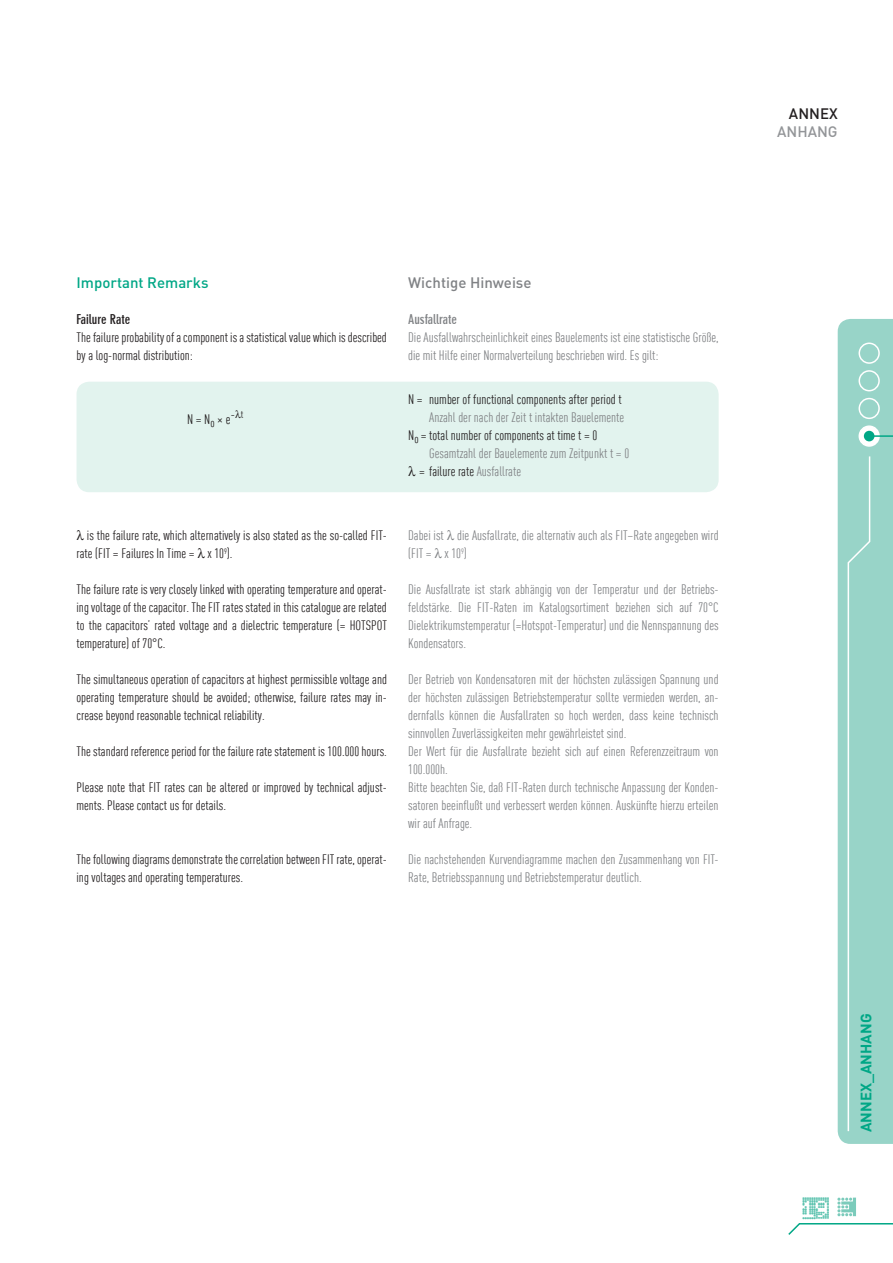
<style>
.page{position:relative;width:893px;height:1263px;background:#fff}
.page>*{position:absolute;margin:0;border:0;box-sizing:border-box;transform-origin:0 0}
.t1{font:22.5px "Dot Matrix Grid";color:#5dc3af}
.t2{font:15px "DIN Medium";color:#00a786}
.t3{font:15px "DIN Medium";color:#808285}
.t4{font:15px "DIN Bold";color:#00a786}
.t5{font:15px "DIN Medium";color:#939598}
.t6{font:15px "DIN Medium";color:#231f20}
.t7{font:13.5px/18px "DIN Cond";color:#808285}
.t8{font:13.5px/18px "DIN Cond";color:#231f20}
.t9{font:700 condensed 13.5px "DIN Neuzeit Grotesk";color:#231f20}
.t10{font:700 condensed 13.5px "DIN Neuzeit Grotesk";color:#808285}
.s1{color:#231f20}
</style>
<div class="page">
<svg style="left:788px;top:1223px;width:105px;height:12px"></svg>
<svg style="left:837px;top:1197px;width:19px;height:19px"></svg>
<div style="left:838px;top:319px;width:55px;height:825px;background:#98d4c8"></div>
<div style="left:858px;top:342px;width:22px;height:22px;border:2px solid #fff;border-radius:50%"></div>
<div style="left:858px;top:370px;width:22px;height:21px;border:2px solid #fff;border-radius:50%"></div>
<div style="left:858px;top:398px;width:22px;height:21px;border:2px solid #fff;border-radius:50%"></div>
<svg style="left:859px;top:426px;width:20px;height:20px"></svg>
<div style="left:858px;top:425px;width:22px;height:22px;border:2px solid #fff;border-radius:50%"></div>
<div style="left:77px;top:382px;width:642px;height:110px;background:#e2f3ee;border-radius:13px"></div>
<svg style="left:847px;top:455px;width:24px;height:678px;background:#9ed6cb"></svg>
<div style="left:864px;top:431px;width:10px;height:10px;background:#00a786;border-radius:50%"></div>
<hr style="left:870px;top:435px;width:23px;height:2px;background:#00a786">
<p class="t2" style="left:77px;top:273px;width:134px">I mportant Remarks</p>
<p class="t9" style="left:77px;top:311px;width:55px">Failure Rate</p>
<p class="t8" style="left:77px;top:328px;width:312px">The failure probability of a component is a statistical value which is described by a log-normal distribution:</p>
<p class="t8" style="left:187px;top:411px;width:58px">N = N<sub>o</sub> × e¯ <sup>t</sup></p>
<p class="t8" style="left:77px;top:526px;width:312px;text-indent:10px">is the failure rate, which alternatively is also stated as the so-called FIT&shy;rate (FIT = Failures In Time = x 10<sup>9</sup>).</p>
<p class="t8" style="left:77px;top:580px;width:312px;text-align:justify">The failure rate is very closely linked with operating temperature and operat&shy;ing voltage of the capacitor. The FIT rates stated in this catalogue are related to the capacitors’ rated voltage and a dielectric temperature (= HOTSPOT temperature) of 70°C.</p>
<p class="t8" style="left:77px;top:670px;width:312px;text-align:justify">The simultaneous operation of capacitors at highest permissible voltage and operating temperature should be avoided; otherwise, failure rates may in&shy;crease beyond reasonable technical reliability.</p>
<p class="t8" style="left:77px;top:742px;width:312px">The standard reference period for the failure rate statement is 100.000 hours.</p>
<p class="t8" style="left:77px;top:778px;width:312px">Please note that FIT rates can be altered or improved by technical adjust&shy;ments. Please contact us for details.</p>
<p class="t8" style="left:77px;top:850px;width:312px">The following diagrams demonstrate the correlation between FIT rate, operat&shy;ing voltages and operating temperatures.</p>
<p class="t3" style="left:408px;top:273px;width:125px">Wichtige H inweise</p>
<p class="t10" style="left:408px;top:311px;width:50px">Ausfallrate</p>
<p class="t7" style="left:408px;top:328px;width:312px">Die Ausfallwahrscheinlichkeit eines Bauelements ist eine statistische Größe, die mit Hilfe einer Normalverteilung beschrieben wird. Es gilt:</p>
<p class="t8" style="left:408px;top:390px;width:215px">N = number of functional components after period t</p>
<p class="t7" style="left:408px;top:408px;width:218px;text-indent:21px">Anzahl der nach der Zeit t intakten Bauelemente<br><span class="s1">N</span><sub>o</sub> <span class="s1">= total number of components at time t = 0</span></p>
<p class="t7" style="left:419px;top:444px;width:212px;text-indent:10px">Gesamtzahl der Bauelemente zum Zeitpunkt t = 0 <span class="s1">= failure rate</span> Ausfallrate</p>
<p class="t7" style="left:408px;top:526px;width:312px">Dabei ist die Ausfallrate, die alternativ auch als FIT–Rate angegeben wird (FIT = x 10<sup>9</sup>)</p>
<p class="t7" style="left:408px;top:580px;width:312px;text-align:justify">Die Ausfallrate ist stark abhängig von der Temperatur und der Betriebs&shy;feldstärke. Die FIT-Raten im Katalogsortiment beziehen sich auf 70°C Dielektrikumstemperatur (=Hotspot-Temperatur) und die Nennspannung des Kondensators.</p>
<p class="t7" style="left:408px;top:670px;width:312px">Der Betrieb von Kondensatoren mit der höchsten zulässigen Spannung und der höchsten zulässigen Betriebstemperatur sollte vermieden werden, an&shy;dernfalls können die Ausfallraten so hoch werden, dass keine technisch sinnvollen Zuverlässigkeiten mehr gewährleistet sind.<br>Der Wert für die Ausfallrate bezieht sich auf einen Referenzzeitraum von 100.000h.<br>Bitte beachten Sie, daß FIT-Raten durch technische Anpassung der Konden&shy;satoren beeinflußt und verbessert werden können. Auskünfte hierzu erteilen wir auf Anfrage.</p>
<p class="t7" style="left:408px;top:850px;width:312px">Die nachstehenden Kurvendiagramme machen den Zusammenhang von FIT-<br>Rate, Betriebsspannung und Betriebstemperatur deutlich.</p>
<p class="t6" style="left:789px;top:104px;width:50px">ANN EX</p>
<p class="t5" style="left:777px;top:122px;width:62px">ANHANG</p>
<h1 class="t1" style="left:801px;top:1197px;width:28px">19</h1>
<p class="t4" style="left:856px;top:1132px;width:118px;rotate:-90deg">AnneX_Anhang</p>
</div>
